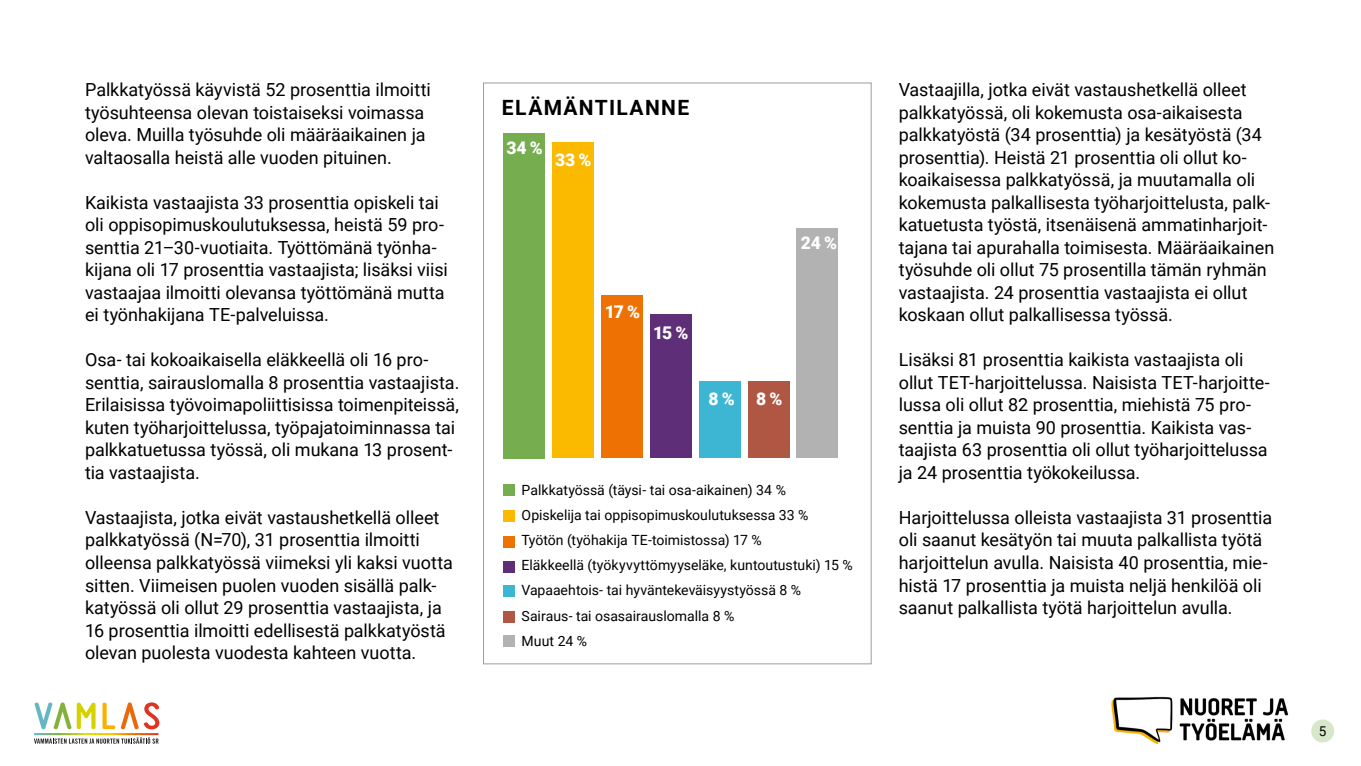
<style>
.page{position:relative;width:1361px;height:766px;background:#fff}
.page>*{position:absolute;margin:0;border:0;box-sizing:border-box;transform-origin:0 0}
.H3_leipis_12_pt{font:700 21px "Roboto";letter-spacing:.065em;color:#000}
.H3_leipis_12_pt-2{font:18px/22.5px "Roboto";letter-spacing:-.005em;color:#000}
.t1{font:900 17.55px "Roboto";letter-spacing:-.015em;color:#fff}
.t2{font:14.1px/25px "Roboto";color:#000}
.t3{font:13.5px "Roboto";color:#000}
</style>
<div class="page">
<div style="left:503px;top:484px;width:12px;height:12px;background:#76ad4e"></div>
<div style="left:503px;top:510px;width:12px;height:11px;background:#fbba00"></div>
<div style="left:503px;top:536px;width:12px;height:12px;background:#ee7203"></div>
<div style="left:503px;top:561px;width:12px;height:11px;background:#5f2e78"></div>
<div style="left:503px;top:585px;width:12px;height:11px;background:#3db6d3"></div>
<div style="left:503px;top:611px;width:12px;height:12px;background:#af5742"></div>
<div style="left:503px;top:635px;width:12px;height:12px;background:#b3b2b2"></div>
<div style="left:796px;top:228px;width:42px;height:230px;background:#b3b2b2"></div>
<div style="left:747px;top:381px;width:42px;height:77px;background:#af5742"></div>
<div style="left:698px;top:381px;width:42px;height:77px;background:#3db6d3"></div>
<div style="left:650px;top:314px;width:41px;height:144px;background:#5f2e78"></div>
<div style="left:601px;top:295px;width:42px;height:163px;background:#ee7203"></div>
<div style="left:552px;top:142px;width:42px;height:316px;background:#fbba00"></div>
<div style="left:503px;top:133px;width:42px;height:325px;background:#76ad4e"></div>
<svg style="left:34px;top:702px;width:125px;height:41px"></svg>
<img style="left:1111px;top:696px;width:178px;height:48px">
<div style="left:1311px;top:719px;width:23px;height:23px;background:#d6e7ca;border-radius:50%"></div>
<h3 class="H3_leipis_12_pt-2" style="left:85px;top:78px;width:347px">Palkkatyössä käyvistä 52 prosenttia ilmoitti työsuhteensa olevan toistaiseksi voimassa oleva. Muilla työsuhde oli määräaikainen ja valtaosalla heistä alle vuoden pituinen.</h3>
<h3 class="H3_leipis_12_pt-2" style="left:85px;top:190px;width:364px">Kaikista vastaajista 33 prosenttia opiskeli tai oli oppisopimuskoulutuksessa, heistä 59 pro&shy;senttia 21–30-vuotiaita. Työttömänä työnha&shy;kijana oli 17 prosenttia vastaajista; lisäksi viisi vastaajaa ilmoitti olevansa työttömänä mutta ei työnhakijana TE-palveluissa.</h3>
<h3 class="H3_leipis_12_pt-2" style="left:85px;top:348px;width:376px">Osa- tai kokoaikaisella eläkkeellä oli 16 pro&shy;senttia, sairauslomalla 8 prosenttia vastaajista.<br>Erilaisissa työvoimapoliittisissa toimenpiteissä, kuten työharjoittelussa, työpajatoiminnassa tai palkkatuetussa työssä, oli mukana 13 prosent&shy;tia vastaajista.</h3>
<h3 class="H3_leipis_12_pt-2" style="left:85px;top:505px;width:369px">Vastaajista, jotka eivät vastaushetkellä olleet palkkatyössä (N=70), 31 prosenttia ilmoitti olleensa palkkatyössä viimeksi yli kaksi vuotta sitten. Viimeisen puolen vuoden sisällä palk&shy;katyössä oli ollut 29 prosenttia vastaajista, ja 16 prosenttia ilmoitti edellisestä palkkatyöstä olevan puolesta vuodesta kahteen vuotta.</h3>
<h3 class="H3_leipis_12_pt" style="left:502px;top:92px;width:189px">ELÄMÄNTILANNE</h3>
<p class="t1" style="left:506px;top:135px;width:38px">34%</p>
<p class="t1" style="left:555px;top:147px;width:38px">33%</p>
<p class="t1" style="left:801px;top:231px;width:38px">24%</p>
<p class="t1" style="left:605px;top:299px;width:37px">17 %</p>
<p class="t1" style="left:653px;top:320px;width:37px">15 %</p>
<p class="t1" style="left:708px;top:386px;width:75px">8% 8%</p>
<p class="t2" style="left:521px;top:477px;width:333px">Palkkatyössä (täysi- tai osa-aikainen) 34 %<br>Opiskelija tai oppisopimuskoulutuksessa 33 % Työtön (työhakija TE-toimistossa) 17 %<br>Eläkkeellä (työkyvyttömyyseläke, kuntoutustuki) 15 % Vapaaehtois- tai hyväntekeväisyystyössä 8 % Sairaus- tai osasairauslomalla 8 %<br>Muut 24 %</p>
<p class="H3_leipis_12_pt-2" style="left:899px;top:78px;width:377px">Vastaajilla, jotka eivät vastaushetkellä olleet palkkatyössä, oli kokemusta osa-aikaisesta palkkatyöstä (34 prosenttia) ja kesätyöstä (34 prosenttia). Heistä 21 prosenttia oli ollut ko&shy;koaikaisessa palkkatyössä, ja muutamalla oli kokemusta palkallisesta työharjoittelusta, palk&shy;katuetusta työstä, itsenäisenä ammatinharjoit&shy;tajana tai apurahalla toimisesta. Määräaikainen työsuhde oli ollut 75 prosentilla tämän ryhmän vastaajista. 24 prosenttia vastaajista ei ollut koskaan ollut palkallisessa työssä.</p>
<p class="H3_leipis_12_pt-2" style="left:899px;top:348px;width:372px">Lisäksi 81 prosenttia kaikista vastaajista oli ollut TET-harjoittelussa. Naisista TET-harjoitte&shy;lussa oli ollut 82 prosenttia, miehistä 75 pro&shy;senttia ja muista 90 prosenttia. Kaikista vas&shy;taajista 63 prosenttia oli ollut työharjoittelussa ja 24 prosenttia työkokeilussa.</p>
<p class="H3_leipis_12_pt-2" style="left:899px;top:505px;width:375px">Harjoittelussa olleista vastaajista 31 prosenttia oli saanut kesätyön tai muuta palkallista työtä harjoittelun avulla. Naisista 40 prosenttia, mie&shy;histä 17 prosenttia ja muista neljä henkilöä oli saanut palkallista työtä harjoittelun avulla.</p>
<p class="t3" style="left:1319px;top:721px;width:9px">5</p>
</div>
